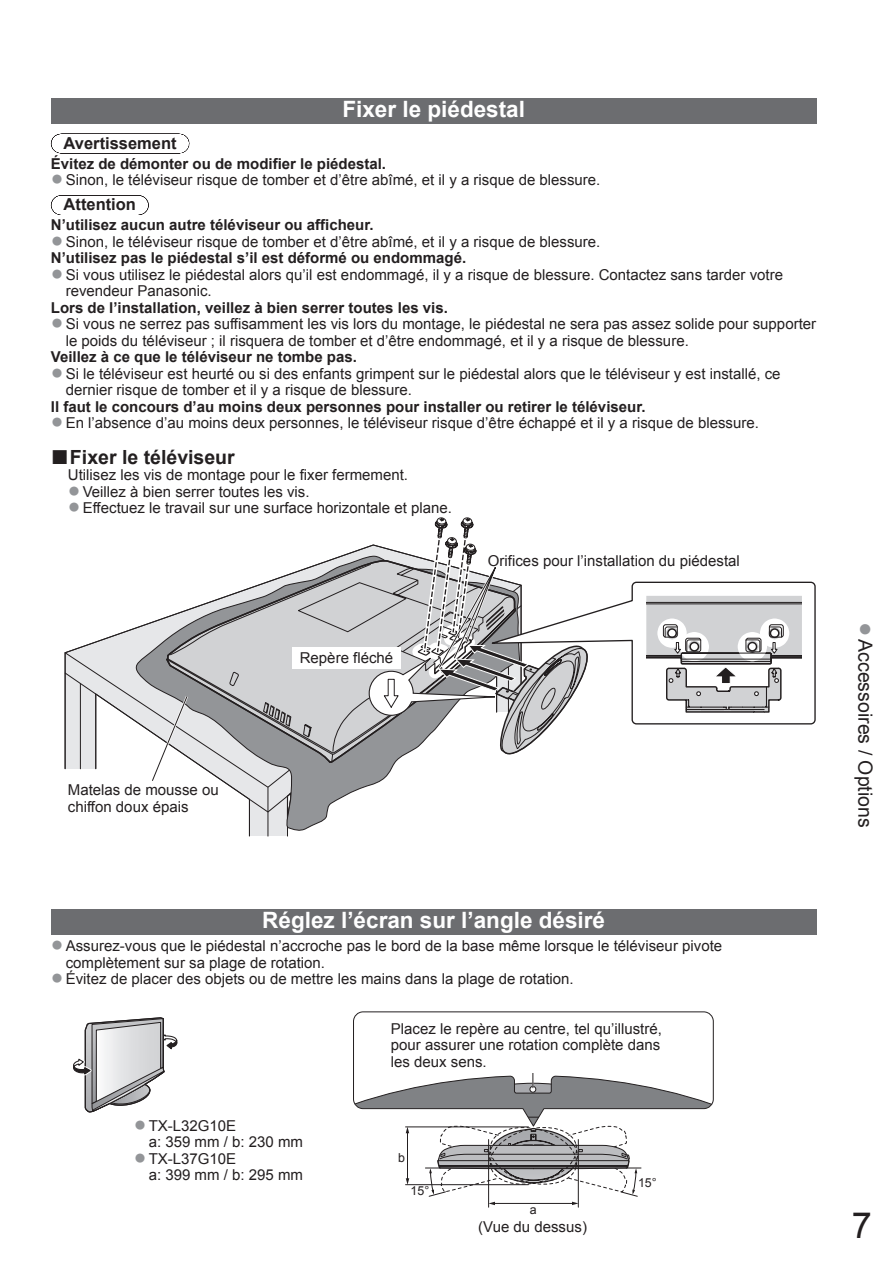
<style>
.page{position:relative;width:893px;height:1263px;background:#fff}
.page>*{position:absolute;margin:0;border:0;box-sizing:border-box;transform-origin:0 0}
.t1{font:36px "Arial";color:#231f20}
.t2{font:700 30px "Arial";color:#231f20}
.t3{font:24px "Arial";color:#939598}
.t4{font:700 22.5px "Arial";color:#fff}
.t5{font:21px/33px "Arial";color:#939598}
.t6{font:19.5px "Arial";color:#231f20}
.t7{font:700 19.5px "Arial";color:#231f20}
.t8{font:700 16.5px "Arial";color:#231f20}
.t9{font:15px/16.5px "Arial";color:#231f20}
.t10{font:700 15px "Arial";color:#231f20}
.t11{font:12.3px "Arial";color:#231f20}
</style>
<div class="page">
<svg style="left:61px;top:195px;width:78px;height:20px"></svg>
<div style="left:51px;top:98px;width:765px;height:25px;background:#6c6d70"></div>
<svg style="left:64px;top:628px;width:224px;height:209px"></svg>
<svg style="left:133px;top:617px;width:193px;height:215px"></svg>
<svg style="left:165px;top:582px;width:100px;height:182px;background:#bdbec0"></svg>
<svg style="left:149px;top:694px;width:41px;height:90px"></svg>
<svg style="left:593px;top:581px;width:222px;height:144px"></svg>
<svg style="left:646px;top:596px;width:155px;height:117px"></svg>
<div style="left:681px;top:653px;width:90px;height:6px;border:1px solid #231f20"></div>
<svg style="left:265px;top:517px;width:328px;height:302px"></svg>
<div style="left:292px;top:647px;width:109px;height:21px;background:#fff"></div>
<div style="left:51px;top:909px;width:765px;height:26px;background:#6c6d70"></div>
<hr style="left:488px;top:1140px;width:1px;height:67px;background:#231f20">
<hr style="left:578px;top:1140px;width:1px;height:67px;background:#231f20">
<svg style="left:73px;top:1017px;width:105px;height:96px"></svg>
<svg style="left:353px;top:1012px;width:360px;height:193px"></svg>
<div style="left:385px;top:1017px;width:301px;height:56px;background:#fff"></div>
<h3 class="t4" style="left:342px;top:96px;width:184px">Fixer le piédestal</h3>
<p class="t8" style="left:64px;top:134px;width:115px">Avertissement</p>
<p class="t10" style="left:51px;top:155px;width:337px">Évitez de démonter ou de modifier le piédestal.</p>
<p class="t9" style="left:66px;top:172px;width:536px">Sinon, le téléviseur risque de tomber et d’être abîmé, et il y a risque de blessure.</p>
<p class="t8" style="left:64px;top:195px;width:74px">Attention</p>
<p class="t10" style="left:51px;top:217px;width:324px">N’utilisez aucun autre téléviseur ou afficheur.</p>
<p class="t9" style="left:66px;top:233px;width:536px">Sinon, le téléviseur risque de tomber et d’être abîmé, et il y a risque de blessure.</p>
<p class="t10" style="left:51px;top:250px;width:417px">N’utilisez pas le piédestal s’il est déformé ou endommagé.</p>
<p class="t9" style="left:66px;top:266px;width:718px">Si vous utilisez le piédestal alors qu’il est endommagé, il y a risque de blessure. Contactez sans tarder votre revendeur Panasonic.</p>
<p class="t10" style="left:51px;top:299px;width:398px">Lors de l’installation, veillez à bien serrer toutes les vis.</p>
<p class="t9" style="left:66px;top:316px;width:752px">Si vous ne serrez pas suffisamment les vis lors du montage, le piédestal ne sera pas assez solide pour supporter le poids du téléviseur ; il risquera de tomber et d’être endommagé, et il y a risque de blessure.</p>
<p class="t10" style="left:51px;top:349px;width:307px">Veillez à ce que le téléviseur ne tombe pas.</p>
<p class="t9" style="left:66px;top:365px;width:716px">Si le téléviseur est heurté ou si des enfants grimpent sur le piédestal alors que le téléviseur y est installé, ce dernier risque de tomber et il y a risque de blessure.</p>
<p class="t10" style="left:51px;top:398px;width:596px">Il faut le concours d’au moins deux personnes pour installer ou retirer le téléviseur.</p>
<p class="t9" style="left:66px;top:415px;width:694px">En l’absence d’au moins deux personnes, le téléviseur risque d’être échappé et il y a risque de blessure.</p>
<h3 class="t7" style="left:70px;top:446px;width:166px">Fixer le téléviseur</h3>
<p class="t9" style="left:83px;top:467px;width:371px;text-indent:-15px">Utilisez les vis de montage pour le fixer fermement.<br>Veillez à bien serrer toutes les vis.<br>Effectuez le travail sur une surface horizontale et plane.</p>
<h3 class="t5" style="left:51px;top:161px;width:14px">●</h3>
<h3 class="t5" style="left:51px;top:223px;width:14px">● ●</h3>
<h3 class="t5" style="left:51px;top:305px;width:14px">●</h3>
<h3 class="t5" style="left:51px;top:355px;width:14px">●</h3>
<h3 class="t5" style="left:51px;top:404px;width:14px">●</h3>
<h2 class="t2" style="left:51px;top:436px;width:20px">■</h2>
<h3 class="t5" style="left:68px;top:481px;width:14px;line-height:16.5px">● ●</h3>
<p class="t9" style="left:68px;top:782px;width:152px">Matelas de mousse ou chiffon doux épais</p>
<p class="t9" style="left:300px;top:650px;width:95px">Repère fléché</p>
<p class="t9" style="left:488px;top:552px;width:253px">Orifices pour l’installation du piédestal</p>
<h3 class="t4" style="left:262px;top:908px;width:344px">Réglez l’écran sur l’angle désiré</h3>
<p class="t9" style="left:66px;top:938px;width:658px">Assurez-vous que le piédestal n’accroche pas le bord de la base même lorsque le téléviseur pivote complètement sur sa plage de rotation.<br>Évitez de placer des objets ou de mettre les mains dans la plage de rotation.</p>
<h3 class="t5" style="left:51px;top:927px;width:14px">● ●</h3>
<p class="t9" style="left:149px;top:1117px;width:156px">TX-L32G10E<br>a: 359 mm / b: 230 mm<br>TX-L37G10E<br>a: 399 mm / b: 295 mm</p>
<h3 class="t5" style="left:134px;top:1107px;width:14px">● ●</h3>
<p class="t9" style="left:391px;top:1020px;width:272px;text-align:justify">Placez le repère au centre, tel qu’illustré, pour assurer une rotation complète dans les deux sens.</p>
<p class="t11" style="left:398px;top:1151px;width:8px">b</p>
<p class="t11" style="left:410px;top:1184px;width:20px">15°</p>
<p class="t11" style="left:530px;top:1203px;width:8px">a</p>
<p class="t9" style="left:478px;top:1218px;width:110px">(Vue du dessus)</p>
<p class="t11" style="left:638px;top:1175px;width:20px">15°</p>
<h3 class="t3" style="left:880px;top:622px;width:16px;rotate:90deg">●</h3>
<h3 class="t6" style="left:876px;top:639px;width:190px;rotate:90deg">Accessoires / Options</h3>
<h1 class="t1" style="left:851px;top:1206px;width:22px">7</h1>
</div>
